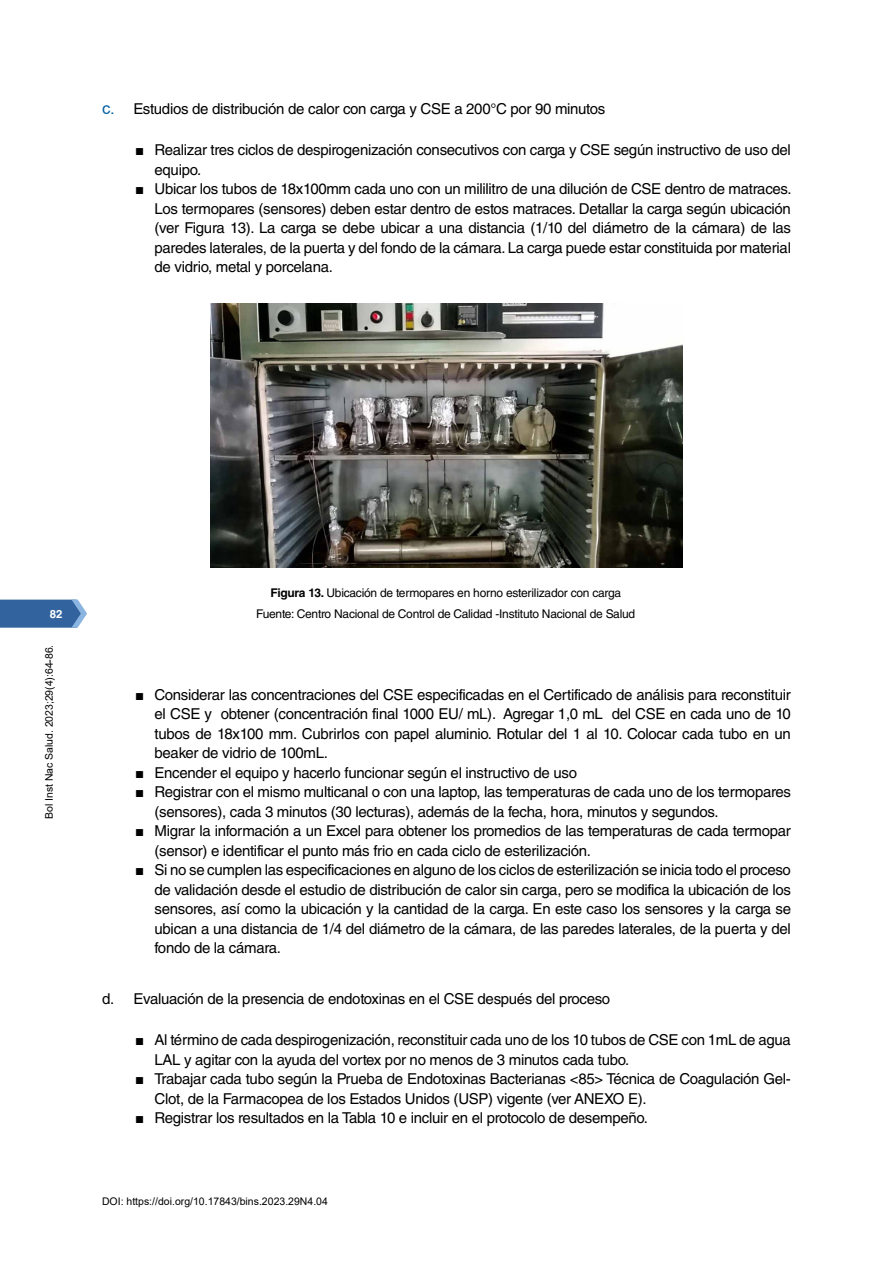
<style>
.page{position:relative;width:893px;height:1263px;background:#fff}
.page>*{position:absolute;margin:0;border:0;box-sizing:border-box;transform-origin:0 0}
.t1{font:15px/19.5px "Helvetica LT Std";letter-spacing:-.02em;color:#000}
.t2{font:12px/21px "Helvetica LT Std";letter-spacing:-.02em;color:#000;text-align:center}
.t3{font:700 11.4px "Helvetica LT Std";color:#fff}
.t4{font:10.5px "Arial";color:#000}
.s1{font-family:"Arial";font-size:16.5px;color:#0060a0}
.s2{font-family:"Arial"}
.s3{font-weight:700}
</style>
<div class="page">
<svg style="left:0;top:600px;width:87px;height:28px;background:#4572a8"></svg>
<img style="left:211px;top:303px;width:471px;height:265px">
<p class="t1" style="left:102px;top:99px;width:505px"><span class="s1">c.</span> Estudios de distribución de calor con carga y CSE a 200°C por 90 minutos</p>
<p class="t1" style="left:155px;top:140px;width:638px;text-indent:-20px"><span class="s2">■</span> Realizar tres ciclos de despirogenización consecutivos con carga y CSE según instructivo de uso del equipo.</p>
<p class="t1" style="left:155px;top:179px;width:639px;text-align:justify;text-indent:-20px"><span class="s2">■</span> Ubicar los tubos de 18x100mm cada uno con un mililitro de una dilución de CSE dentro de matraces.<br>Los termopares (sensores) deben estar dentro de estos matraces. Detallar la carga según ubicación (ver Figura 13). La carga se debe ubicar a una distancia (1/10 del diámetro de la cámara) de las paredes laterales, de la puerta y del fondo de la cámara. La carga puede estar constituida por material de vidrio, metal y porcelana.</p>
<p class="t3" style="left:50px;top:607px;width:14px">82</p>
<p class="t4" style="left:42px;top:818px;width:175px;rotate:-90deg">Bol Inst Nac Salud. 2023;29(4):64-86.</p>
<p class="t2" style="left:256px;top:582px;width:380px"><span class="s3">Figura 13.</span> Ubicación de termopares en horno esterilizador con carga<br>Fuente: Centro Nacional de Control de Calidad -Instituto Nacional de Salud</p>
<p class="t1" style="left:155px;top:685px;width:638px;text-align:justify;text-indent:-20px"><span class="s2">■</span> Considerar las concentraciones del CSE especificadas en el Certificado de análisis para reconstituir el CSE y obtener (concentración final 1000 EU/ mL). Agregar 1,0 mL del CSE en cada uno de 10 tubos de 18x100 mm. Cubrirlos con papel aluminio. Rotular del 1 al 10. Colocar cada tubo en un beaker de vidrio de 100mL.</p>
<p class="t1" style="left:135px;top:763px;width:443px"><span class="s2">■</span> Encender el equipo y hacerlo funcionar según el instructivo de uso</p>
<p class="t1" style="left:155px;top:782px;width:638px;text-indent:-20px"><span class="s2">■</span> Registrar con el mismo multicanal o con una laptop, las temperaturas de cada uno de los termopares (sensores), cada 3 minutos (30 lecturas), además de la fecha, hora, minutos y segundos.</p>
<p class="t1" style="left:155px;top:821px;width:638px;text-indent:-20px"><span class="s2">■</span> Migrar la información a un Excel para obtener los promedios de las temperaturas de cada termopar (sensor) e identificar el punto más frio en cada ciclo de esterilización.</p>
<p class="t1" style="left:155px;top:860px;width:638px;text-align:justify;text-indent:-20px"><span class="s2">■</span> Si no se cumplen las especificaciones en alguno de los ciclos de esterilización se inicia todo el proceso de validación desde el estudio de distribución de calor sin carga, pero se modifica la ubicación de los sensores, así como la ubicación y la cantidad de la carga. En este caso los sensores y la carga se ubican a una distancia de 1/4 del diámetro de la cámara, de las paredes laterales, de la puerta y del fondo de la cámara.</p>
<p class="t1" style="left:102px;top:989px;width:510px">d. Evaluación de la presencia de endotoxinas en el CSE después del proceso</p>
<p class="t1" style="left:155px;top:1030px;width:638px;text-indent:-20px"><span class="s2">■</span> Al término de cada despirogenización, reconstituir cada uno de los 10 tubos de CSE con 1mL de agua<br>LAL y agitar con la ayuda del vortex por no menos de 3 minutos cada tubo.</p>
<p class="t1" style="left:155px;top:1069px;width:638px;text-indent:-20px"><span class="s2">■</span> Trabajar cada tubo según la Prueba de Endotoxinas Bacterianas &lt;85&gt; Técnica de Coagulación Gel-<br>Clot, de la Farmacopea de los Estados Unidos (USP) vigente (ver ANEXO E).</p>
<p class="t1" style="left:135px;top:1108px;width:515px"><span class="s2">■</span> Registrar los resultados en la Tabla 10 e incluir en el protocolo de desempeño.</p>
<p class="t4" style="left:102px;top:1194px;width:227px">DOI: https://doi.org/10.17843/bins.2023.29N4.04</p>
</div>
